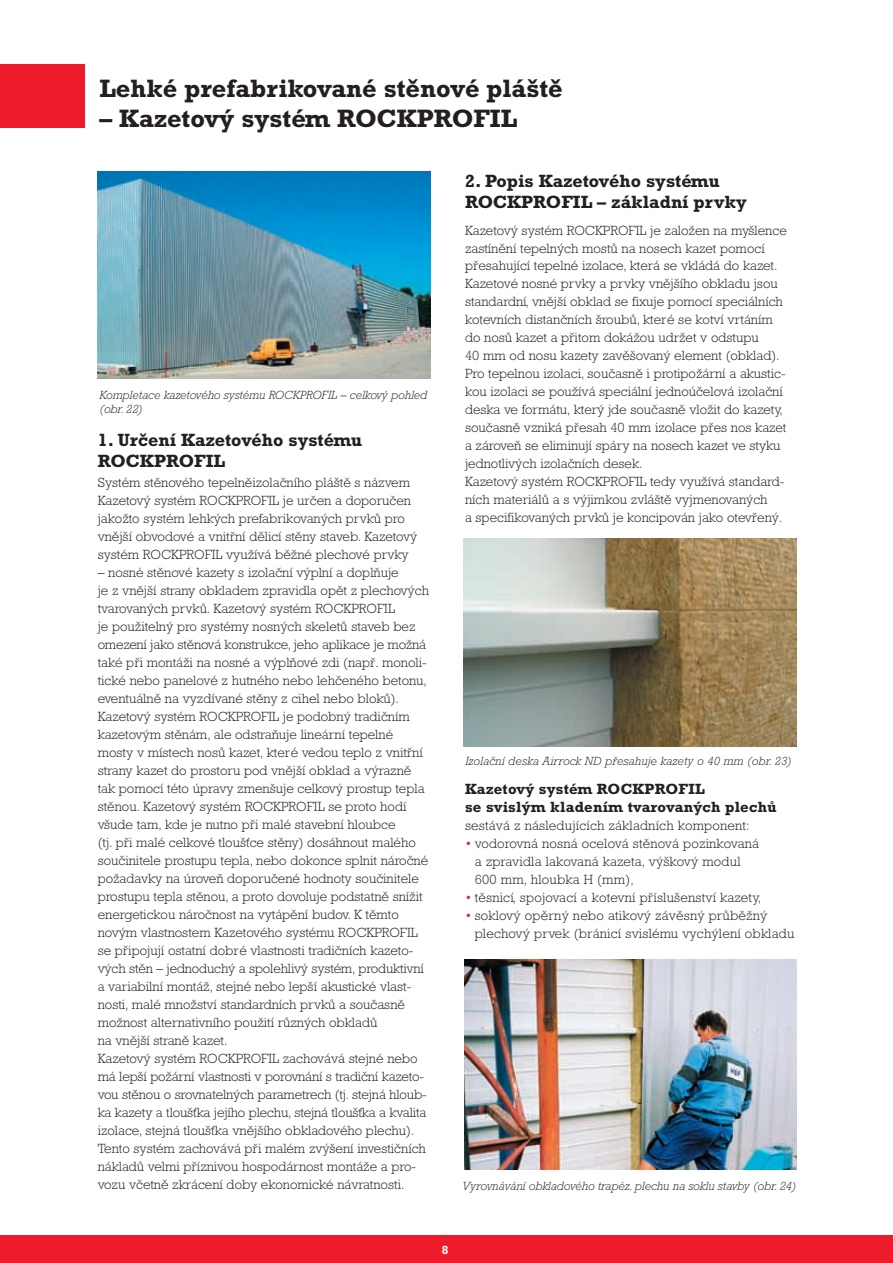
<style>
.page{position:relative;width:893px;height:1263px;background:#fff}
.page>*{position:absolute;margin:0;border:0;box-sizing:border-box;transform-origin:0 0}
.t1{font:700 25.5px "Rockwell CE";color:#231f20}
.t2{font:700 18px/21.6px "Rockwell CE";color:#231f20}
.t3{font:700 15px/18px "Rockwell CE";letter-spacing:.015em;color:#231f20}
.t4{font:300 13.5px/18px "Rockwell CE";color:#231f20}
.t5{font:italic 300 12px/14.4px "Rockwell CE";color:#231f20}
.t6{font:700 12px "Rockwell CE";color:#fff}
.s1{color:#ee1b2d}
</style>
<div class="page">
<div style="left:0;top:1235px;width:893px;height:28px;background:#ee1b2d"></div>
<div style="left:0;top:64px;width:85px;height:64px;background:#ee1b2d"></div>
<img style="left:98px;top:171px;width:332px;height:208px">
<img style="left:464px;top:960px;width:332px;height:209px">
<img style="left:463px;top:538px;width:333px;height:208px">
<h1 class="t1" style="left:99px;top:73px;width:465px">Lehké prefabrikované stěnové pláště</h1>
<h1 class="t1" style="left:99px;top:104px;width:419px">– Kazetový systém ROCKPROFIL</h1>
<p class="t5" style="left:99px;top:387px;width:329px">Kompletace kazetového systému ROCKPROFIL – celkový pohled (obr. 22)</p>
<h2 class="t2" style="left:98px;top:429px;width:266px">1. Určení Kazetového systému<br>ROCKPROFIL</h2>
<p class="t4" style="left:98px;top:474px;width:321px">Systém stěnového tepelněizolačního pláště s názvem Kazetový systém ROCKPROFIL je určen a doporučen jakožto systém lehkých prefabrikovaných prvků pro vnější obvodové a vnitřní dělicí stěny staveb. Kazetový systém ROCKPROFIL využívá běžné plechové prvky</p>
<p class="t4" style="left:98px;top:564px;width:333px">– nosné stěnové kazety s izolační výplní a doplňuje<br>je z vnější strany obkladem zpravidla opět z plechových tvarovaných prvků. Kazetový systém ROCKPROFIL<br>je použitelný pro systémy nosných skeletů staveb bez omezení jako stěnová konstrukce, jeho aplikace je možná také při montáži na nosné a výplňové zdi (např. monoli&shy;tické nebo panelové z hutného nebo lehčeného betonu, eventuálně na vyzdívané stěny z cihel nebo bloků).<br>Kazetový systém ROCKPROFIL je podobný tradičním kazetovým stěnám, ale odstraňuje lineární tepelné mosty v místech nosů kazet, které vedou teplo z vnitřní strany kazet do prostoru pod vnější obklad a výrazně tak pomocí této úpravy zmenšuje celkový prostup tepla stěnou. Kazetový systém ROCKPROFIL se proto hodí všude tam, kde je nutno při malé stavební hloubce<br>(tj. při malé celkové tloušťce stěny) dosáhnout malého součinitele prostupu tepla, nebo dokonce splnit náročné požadavky na úroveň doporučené hodnoty součinitele prostupu tepla stěnou, a proto dovoluje podstatně snížit energetickou náročnost na vytápění budov. K těmto novým vlastnostem Kazetového systému ROCKPROFIL se připojují ostatní dobré vlastnosti tradičních kazeto&shy;vých stěn – jednoduchý a spolehlivý systém, produktivní a variabilní montáž, stejné nebo lepší akustické vlast&shy;nosti, malé množství standardních prvků a současně možnost alternativního použití různých obkladů<br>na vnější straně kazet.<br>Kazetový systém ROCKPROFIL zachovává stejné nebo má lepší požární vlastnosti v porovnání s tradiční kazeto&shy;vou stěnou o srovnatelných parametrech (tj. stejná hloub&shy;ka kazety a tloušťka jejího plechu, stejná tloušťka a kvalita izolace, stejná tloušťka vnějšího obkladového plechu).<br>Tento systém zachovává při malém zvýšení investičních nákladů velmi příznivou hospodárnost montáže a pro&shy;vozu včetně zkrácení doby ekonomické návratnosti.</p>
<h2 class="t2" style="left:465px;top:170px;width:283px">2. Popis Kazetového systému<br>ROCKPROFIL – základní prvky</h2>
<p class="t4" style="left:465px;top:221px;width:323px">Kazetový systém ROCKPROFIL je založen na myšlence zastínění tepelných mostů na nosech kazet pomocí přesahující tepelné izolace, která se vkládá do kazet.<br>Kazetové nosné prvky a prvky vnějšího obkladu jsou standardní, vnější obklad se fixuje pomocí speciálních kotevních distančních šroubů, které se kotví vrtáním do nosů kazet a přitom dokážou udržet v odstupu<br>40 mm od nosu kazety zavěšovaný element (obklad).<br>Pro tepelnou izolaci, současně i protipožární a akustic&shy;kou izolaci se používá speciální jednoúčelová izolační deska ve formátu, který jde současně vložit do kazety, současně vzniká přesah 40 mm izolace přes nos kazet a zároveň se eliminují spáry na nosech kazet ve styku jednotlivých izolačních desek.<br>Kazetový systém ROCKPROFIL tedy využívá standard&shy;ních materiálů a s výjimkou zvláště vyjmenovaných<br>a specifikovaných prvků je koncipován jako otevřený.</p>
<p class="t5" style="left:465px;top:753px;width:328px">Izolační deska Airrock ND přesahuje kazety o 40 mm (obr. 23)</p>
<p class="t3" style="left:465px;top:779px;width:313px">Kazetový systém ROCKPROFIL<br>se svislým kladením tvarovaných plechů</p>
<p class="t4" style="left:465px;top:816px;width:286px">sestává z následujících základních komponent:</p>
<p class="t4" style="left:475px;top:834px;width:286px;text-indent:-10px"><span class="s1">•</span> vodorovná nosná ocelová stěnová pozinkovaná a zpravidla lakovaná kazeta, výškový modul<br>600 mm, hloubka H (mm),</p>
<p class="t4" style="left:465px;top:888px;width:298px"><span class="s1">•</span> těsnicí, spojovací a kotevní příslušenství kazety,</p>
<p class="t4" style="left:475px;top:906px;width:321px;text-indent:-10px"><span class="s1">•</span> soklový opěrný nebo atikový závěsný průběžný plechový prvek (bránicí svislému vychýlení obkladu</p>
<p class="t5" style="left:462px;top:1178px;width:336px">Vyrovnávání obkladového trapéz. plechu na soklu stavby (obr. 24)</p>
<p class="t6" style="left:442px;top:1243px;width:8px">8</p>
</div>
